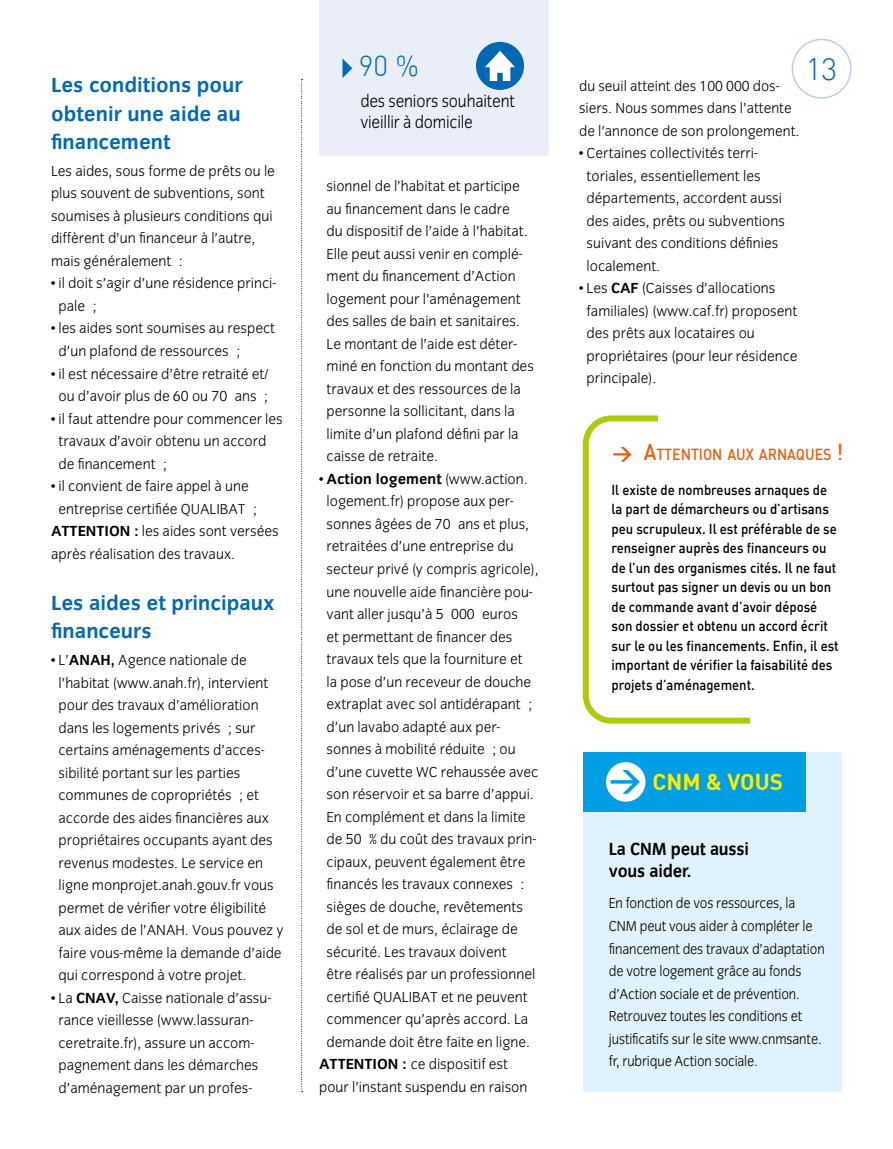
<style>
.page{position:relative;width:893px;height:1149px;background:#fff}
.page>*{position:absolute;margin:0;border:0;box-sizing:border-box;transform-origin:0 0}
.t1{font:300 30.6px "DIN";color:#0069b4}
.t2{font:300 28.5px "DIN";color:#0069b4}
.t3{font:700 22.5px "DIN";color:#ffed00}
.t4{font:700 21px/28.5px "Congress Sans Std";color:#0069b4;text-align:justify}
.t5{font:18px/21px "Congress Sans Light Std";letter-spacing:-.01em;color:#000;scale:.93 1}
.t6{font:700 18px/22.5px "Congress Sans Std";letter-spacing:-.01em;color:#000;scale:.93 1}
.t7{font:500 15.75px "DIN";color:#ea5b0b;scale:.9 1}
.t8{font:15px/22.5px "Congress Sans Light Std";color:#000}
.t9{font:15px/22.5px "Congress Sans Light Std";color:#000;scale:.93 1}
.t10{font:700 15px "Congress Sans Std";color:#000}
.t11{font:500 14.25px/19.5px "DIN";color:#000;scale:.92 1}
.s1{font-family:"Congress Sans Std";font-weight:700}
.s2{font-family:"Congress Sans Light Std";font-weight:400}
.s3{font-weight:700;font-size:19.5px}
.s4{font-size:22.5px}
.s5{font-size:31.5px;color:#009fe3}
</style>
<div class="page">
<div style="left:792px;top:39px;width:59px;height:60px;border:2px solid #bccdeb;border-radius:50%"></div>
<svg style="left:301px;top:79px;width:2px;height:1011px"></svg>
<div style="left:583px;top:752px;width:259px;height:339px;background:#dff2fd"></div>
<div style="left:583px;top:752px;width:223px;height:59px;background:#009fe3"></div>
<div style="left:606px;top:762px;width:39px;height:39px;background:#fff;border-radius:50%"></div>
<svg style="left:582px;top:415px;width:169px;height:309px"></svg>
<div style="left:319px;top:0;width:230px;height:155px;background:#e9eef9"></div>
<svg style="left:342px;top:58px;width:10px;height:20px"></svg>
<div style="left:476px;top:42px;width:48px;height:48px;background:#0069b4;border-radius:50%"></div>
<svg style="left:485px;top:51px;width:30px;height:30px"></svg>
<h3 class="t4" style="left:51px;top:71px;width:193px">Les conditions pour obtenir une aide au financement</h3>
<p class="t8" style="left:51px;top:160px;width:225px">Les aides, sous forme de prêts ou le plus souvent de subventions, sont soumises à plusieurs conditions qui diffèrent d’un financeur à l’autre, mais généralement :</p>
<p class="t8" style="left:59px;top:272px;width:219px;text-indent:-8px">• il doit s’agir d’une résidence princi&shy;pale ;</p>
<p class="t8" style="left:59px;top:317px;width:218px;text-indent:-8px">• les aides sont soumises au respect d’un plafond de ressources ;</p>
<p class="t8" style="left:51px;top:362px;width:219px;text-align:center">• il est nécessaire d’être retraité et/ ou d’avoir plus de 60 ou 70 ans ;</p>
<p class="t8" style="left:59px;top:407px;width:226px;text-indent:-8px">• il faut attendre pour commencer les travaux d’avoir obtenu un accord de financement ;</p>
<p class="t8" style="left:51px;top:475px;width:199px">• il convient de faire appel à une</p>
<p class="t8" style="left:59px;top:497px;width:200px">entreprise certifiée QUALIBAT ;</p>
<p class="t8" style="left:51px;top:520px;width:229px"><span class="s1">ATTENTION :</span> les aides sont versées</p>
<p class="t8" style="left:51px;top:542px;width:186px">après réalisation des travaux.</p>
<h3 class="t4" style="left:51px;top:588px;width:225px">Les aides et principaux financeurs</h3>
<p class="t8" style="left:59px;top:649px;width:226px;text-indent:-8px">• L’<span class="s1">ANAH,</span> Agence nationale de l’habitat (www.anah.fr), intervient pour des travaux d’amélioration dans les logements privés ; sur certains aménagements d’acces&shy;sibilité portant sur les parties communes de copropriétés ; et accorde des aides financières aux propriétaires occupants ayant des revenus modestes. Le service en ligne monprojet.anah.gouv.fr vous permet de vérifier votre éligibilité aux aides de l’ANAH. Vous pouvez y faire vous-même la demande d’aide qui correspond à votre projet.</p>
<p class="t8" style="left:59px;top:986px;width:214px;text-indent:-8px">• La <span class="s1">CNAV,</span> Caisse nationale d’assu&shy;rance vieillesse (www.lassuran&shy;ceretraite.fr), assure un accom&shy;pagnement dans les démarches d’aménagement par un profes-</p>
<h2 class="t2" style="left:359px;top:48px;width:62px">90 %</h2>
<p class="t5" style="left:360px;top:91px;width:168px">des seniors souhaitent vieillir à domicile</p>
<p class="t8" style="left:327px;top:175px;width:209px">sionnel de l’habitat et participe au financement dans le cadre<br>du dispositif de l’aide à l’habitat.<br>Elle peut aussi venir en complé&shy;ment du financement d’Action logement pour l’aménagement des salles de bain et sanitaires.<br>Le montant de l’aide est déter&shy;miné en fonction du montant des travaux et des ressources de la personne la sollicitant, dans la limite d’un plafond défini par la caisse de retraite.</p>
<p class="t10" style="left:319px;top:470px;width:210px"><span class="s2">•</span> Action logement <span class="s2">(www.action.</span></p>
<p class="t8" style="left:327px;top:490px;width:189px">logement.fr) propose aux per-</p>
<p class="t8" style="left:327px;top:513px;width:204px">sonnes âgées de 70 ans et plus,</p>
<p class="t8" style="left:327px;top:535px;width:189px">retraitées d’une entreprise du</p>
<p class="t8" style="left:327px;top:558px;width:214px">secteur privé (y compris agricole),</p>
<p class="t8" style="left:327px;top:580px;width:208px">une nouvelle aide financière pou-</p>
<p class="t8" style="left:327px;top:603px;width:193px">vant aller jusqu’à 5 000 euros</p>
<p class="t8" style="left:327px;top:625px;width:187px">et permettant de financer des</p>
<p class="t8" style="left:327px;top:648px;width:198px">travaux tels que la fourniture et</p>
<p class="t8" style="left:327px;top:670px;width:206px">la pose d’un receveur de douche</p>
<p class="t8" style="left:327px;top:693px;width:207px">extraplat avec sol antidérapant ;</p>
<p class="t8" style="left:327px;top:715px;width:175px">d’un lavabo adapté aux per-</p>
<p class="t8" style="left:327px;top:738px;width:191px">sonnes à mobilité réduite ; ou</p>
<p class="t8" style="left:327px;top:760px;width:213px">d’une cuvette WC rehaussée avec</p>
<p class="t8" style="left:327px;top:783px;width:209px">son réservoir et sa barre d’appui.</p>
<p class="t8" style="left:327px;top:805px;width:201px">En complément et dans la limite</p>
<p class="t8" style="left:327px;top:828px;width:211px">de 50 % du coût des travaux prin-</p>
<p class="t8" style="left:327px;top:850px;width:200px">cipaux, peuvent également être</p>
<p class="t8" style="left:327px;top:873px;width:199px">financés les travaux connexes :</p>
<p class="t8" style="left:327px;top:895px;width:198px">sièges de douche, revêtements</p>
<p class="t8" style="left:327px;top:918px;width:193px">de sol et de murs, éclairage de</p>
<p class="t8" style="left:327px;top:940px;width:182px">sécurité. Les travaux doivent</p>
<p class="t8" style="left:327px;top:963px;width:210px">être réalisés par un professionnel</p>
<p class="t8" style="left:327px;top:985px;width:203px">certifié QUALIBAT et ne peuvent</p>
<p class="t8" style="left:327px;top:1008px;width:203px">commencer qu’après accord. La</p>
<p class="t8" style="left:327px;top:1030px;width:205px">demande doit être faite en ligne.</p>
<p class="t8" style="left:319px;top:1053px;width:190px"><span class="s1">ATTENTION :</span> ce dispositif est</p>
<p class="t8" style="left:319px;top:1075px;width:210px">pour l’instant suspendu en raison</p>
<p class="t8" style="left:579px;top:75px;width:222px">du seuil atteint des 100 000 dos&shy;siers. Nous sommes dans l’attente de l’annonce de son prolongement.</p>
<p class="t8" style="left:587px;top:142px;width:200px;text-indent:-8px">• Certaines collectivités terri&shy;toriales, essentiellement les départements, accordent aussi des aides, prêts ou subventions suivant des conditions définies localement.</p>
<p class="t8" style="left:587px;top:277px;width:212px;text-indent:-8px">• Les <span class="s1">CAF</span> (Caisses d’allocations familiales) (www.caf.fr) proposent des prêts aux locataires ou propriétaires (pour leur résidence principale).</p>
<h1 class="t1" style="left:806px;top:50px;width:33px">13</h1>
<p class="t7" style="left:612px;top:444px;width:258px"><span class="s3">&gt;</span> <span class="s4">A</span>TTENTION AUX ARNAQUES <span class="s4">!</span></p>
<p class="t11" style="left:611px;top:479px;width:249px">Il existe de nombreuses arnaques de la part de démarcheurs ou d’artisans peu scrupuleux. Il est préférable de se renseigner auprès des financeurs ou de l’un des organismes cités. Il ne faut surtout pas signer un devis ou un bon de commande avant d’avoir déposé son dossier et obtenu un accord écrit sur le ou les financements. Enfin, il est important de vérifier la faisabilité des projets d’aménagement.</p>
<h3 class="t3" style="left:609px;top:766px;width:175px"><span class="s5">&gt;</span> CNM &amp; VOUS</h3>
<p class="t6" style="left:609px;top:837px;width:152px">La CNM peut aussi vous aider.</p>
<p class="t9" style="left:609px;top:892px;width:234px">En fonction de vos ressources, la CNM peut vous aider à compléter le financement des travaux d’adaptation de votre logement grâce au fonds d’Action sociale et de prévention.<br>Retrouvez toutes les conditions et justificatifs sur le site www.cnmsante. fr, rubrique Action sociale.</p>
</div>
